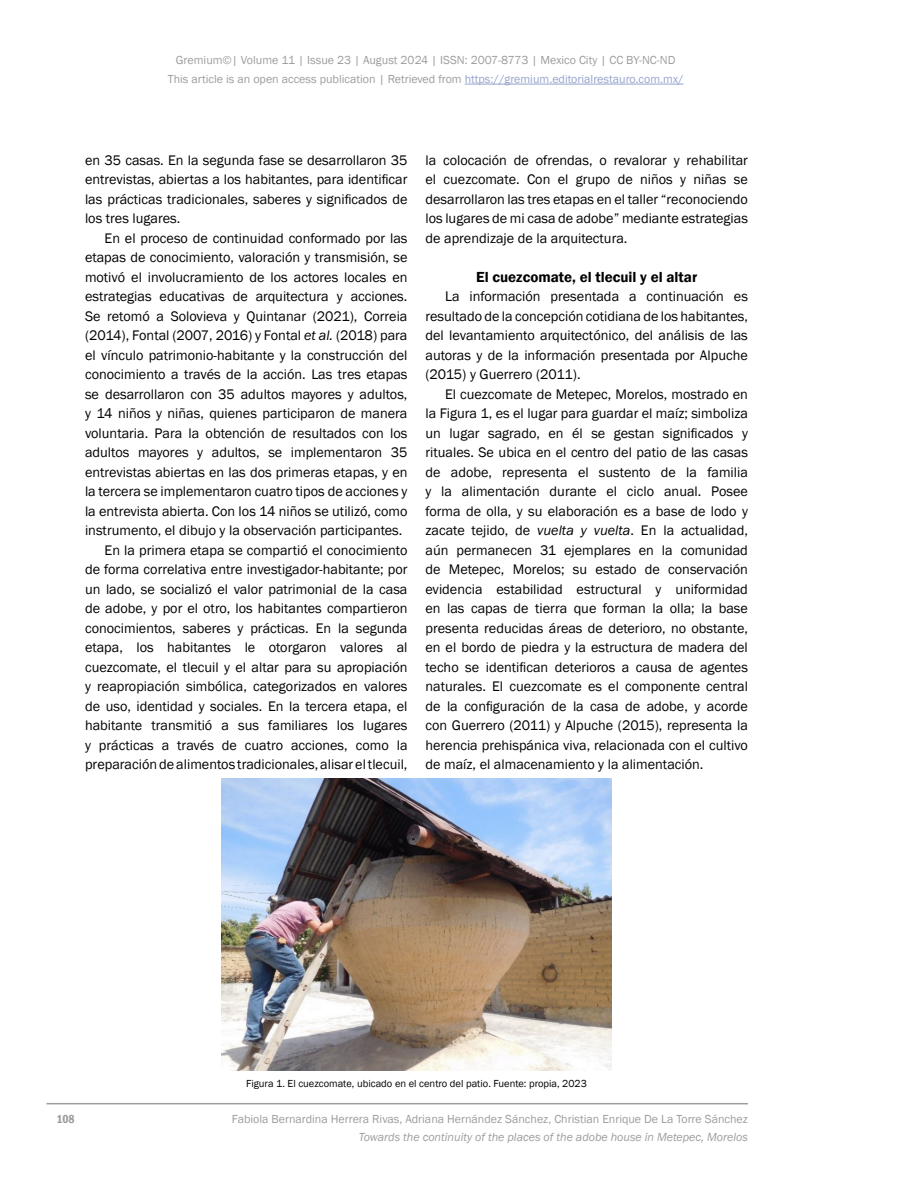
<style>
.page{position:relative;width:918px;height:1188px;background:#fff}
.page>*{position:absolute;margin:0;border:0;box-sizing:border-box;transform-origin:0 0}
.t1{font:600 15px "Franklin Gothic";color:#000}
.t2{font:14.25px/19.5px "Franklin Gothic";color:#000;text-align:justify}
.t3{font:12px/19.5px "Franklin Gothic";color:#9d9d9c;text-align:center}
.t4{font:italic 12px "Franklin Gothic";color:#9d9d9c}
.t5{font:600 condensed 12px "Franklin Gothic";color:#9d9d9c}
.t6{font:10.5px "Franklin Gothic";color:#000}
.s1{color:#95a4cd}
.s2{font-style:italic}
</style>
<div class="page">
<hr style="left:46px;top:1103px;width:702px;height:1px;background:#9d9d9c">
<hr style="left:465px;top:84px;width:219px;height:1px;background:#95a4cd">
<img style="left:222px;top:779px;width:389px;height:292px">
<p class="t3" style="left:168px;top:50px;width:517px">Gremium©| Volume 11 | Issue 23 | August 2024 | ISSN: 2007-8773 | Mexico City | CC BY-NC-ND<br>This article is an open access publication | Retrieved from <span class="s1">https://gremium.editorialrestauro.com.mx/</span></p>
<p class="t2" style="left:85px;top:151px;width:324px">en 35 casas. En la segunda fase se desarrollaron 35 entrevistas, abiertas a los habitantes, para identificar las prácticas tradicionales, saberes y significados de los tres lugares.</p>
<p class="t2" style="left:105px;top:229px;width:304px">En el proceso de continuidad conformado por las</p>
<p class="t2" style="left:85px;top:248px;width:324px">etapas de conocimiento, valoración y transmisión, se</p>
<p class="t2" style="left:85px;top:268px;width:324px">motivó el involucramiento de los actores locales en</p>
<p class="t2" style="left:85px;top:287px;width:324px">estrategias educativas de arquitectura y acciones.</p>
<p class="t2" style="left:85px;top:307px;width:324px">Se retomó a Solovieva y Quintanar (2021), Correia</p>
<p class="t2" style="left:85px;top:326px;width:324px">(2014), Fontal (2007, 2016) y Fontal <span class="s2">et al.</span> (2018) para</p>
<p class="t2" style="left:85px;top:346px;width:324px">el vínculo patrimonio-habitante y la construcción del</p>
<p class="t2" style="left:85px;top:365px;width:324px">conocimiento a través de la acción. Las tres etapas</p>
<p class="t2" style="left:85px;top:385px;width:324px">se desarrollaron con 35 adultos mayores y adultos,</p>
<p class="t2" style="left:85px;top:404px;width:324px">y 14 niños y niñas, quienes participaron de manera</p>
<p class="t2" style="left:85px;top:424px;width:324px">voluntaria. Para la obtención de resultados con los</p>
<p class="t2" style="left:85px;top:443px;width:324px">adultos mayores y adultos, se implementaron 35</p>
<p class="t2" style="left:85px;top:463px;width:324px">entrevistas abiertas en las dos primeras etapas, y en</p>
<p class="t2" style="left:85px;top:482px;width:324px">la tercera se implementaron cuatro tipos de acciones y</p>
<p class="t2" style="left:85px;top:502px;width:324px">la entrevista abierta. Con los 14 niños se utilizó, como</p>
<p class="t2" style="left:85px;top:521px;width:319px">instrumento, el dibujo y la observación participantes.</p>
<p class="t2" style="left:105px;top:541px;width:304px">En la primera etapa se compartió el conocimiento</p>
<p class="t2" style="left:85px;top:560px;width:324px">de forma correlativa entre investigador-habitante; por</p>
<p class="t2" style="left:85px;top:580px;width:324px">un lado, se socializó el valor patrimonial de la casa</p>
<p class="t2" style="left:85px;top:599px;width:324px">de adobe, y por el otro, los habitantes compartieron</p>
<p class="t2" style="left:85px;top:618px;width:324px">conocimientos, saberes y prácticas. En la segunda</p>
<p class="t2" style="left:85px;top:638px;width:324px">etapa, los habitantes le otorgaron valores al</p>
<p class="t2" style="left:85px;top:657px;width:324px">cuezcomate, el tlecuil y el altar para su apropiación</p>
<p class="t2" style="left:85px;top:677px;width:324px">y reapropiación simbólica, categorizados en valores</p>
<p class="t2" style="left:85px;top:696px;width:324px">de uso, identidad y sociales. En la tercera etapa, el</p>
<p class="t2" style="left:85px;top:716px;width:324px">habitante transmitió a sus familiares los lugares</p>
<p class="t2" style="left:85px;top:735px;width:324px">y prácticas a través de cuatro acciones, como la</p>
<p class="t2" style="left:85px;top:755px;width:324px">preparación de alimentos tradicionales, alisar el tlecuil,</p>
<p class="t2" style="left:425px;top:151px;width:324px">la colocación de ofrendas, o revalorar y rehabilitar el cuezcomate. Con el grupo de niños y niñas se desarrollaron las tres etapas en el taller “reconociendo los lugares de mi casa de adobe” mediante estrategias de aprendizaje de la arquitectura.</p>
<p class="t1" style="left:476px;top:268px;width:223px">El cuezcomate, el tlecuil y el altar</p>
<p class="t2" style="left:425px;top:287px;width:324px;text-indent:20px">La información presentada a continuación es resultado de la concepción cotidiana de los habitantes, del levantamiento arquitectónico, del análisis de las autoras y de la información presentada por Alpuche (2015) y Guerrero (2011).</p>
<p class="t2" style="left:425px;top:385px;width:324px;text-indent:20px">El cuezcomate de Metepec, Morelos, mostrado en la Figura 1, es el lugar para guardar el maíz; simboliza un lugar sagrado, en él se gestan significados y rituales. Se ubica en el centro del patio de las casas de adobe, representa el sustento de la familia y la alimentación durante el ciclo anual. Posee forma de olla, y su elaboración es a base de lodo y zacate tejido, de <span class="s2">vuelta y vuelta</span>. En la actualidad, aún permanecen 31 ejemplares en la comunidad de Metepec, Morelos; su estado de conservación evidencia estabilidad estructural y uniformidad en las capas de tierra que forman la olla; la base presenta reducidas áreas de deterioro, no obstante, en el bordo de piedra y la estructura de madera del techo se identifican deterioros a causa de agentes naturales. El cuezcomate es el componente central de la configuración de la casa de adobe, y acorde con Guerrero (2011) y Alpuche (2015), representa la herencia prehispánica viva, relacionada con el cultivo de maíz, el almacenamiento y la alimentación.</p>
<p class="t5" style="left:57px;top:1111px;width:20px">108</p>
<p class="t6" style="left:246px;top:1077px;width:342px">Figura 1. El cuezcomate, ubicado en el centro del patio. Fuente: propia, 2023</p>
<p class="t3" style="left:232px;top:1110px;width:518px">Fabiola Bernardina Herrera Rivas, Adriana Hernández Sánchez, Christian Enrique De La Torre Sánchez</p>
<p class="t4" style="left:359px;top:1130px;width:391px">Towards the continuity of the places of the adobe house in Metepec, Morelos</p>
</div>
